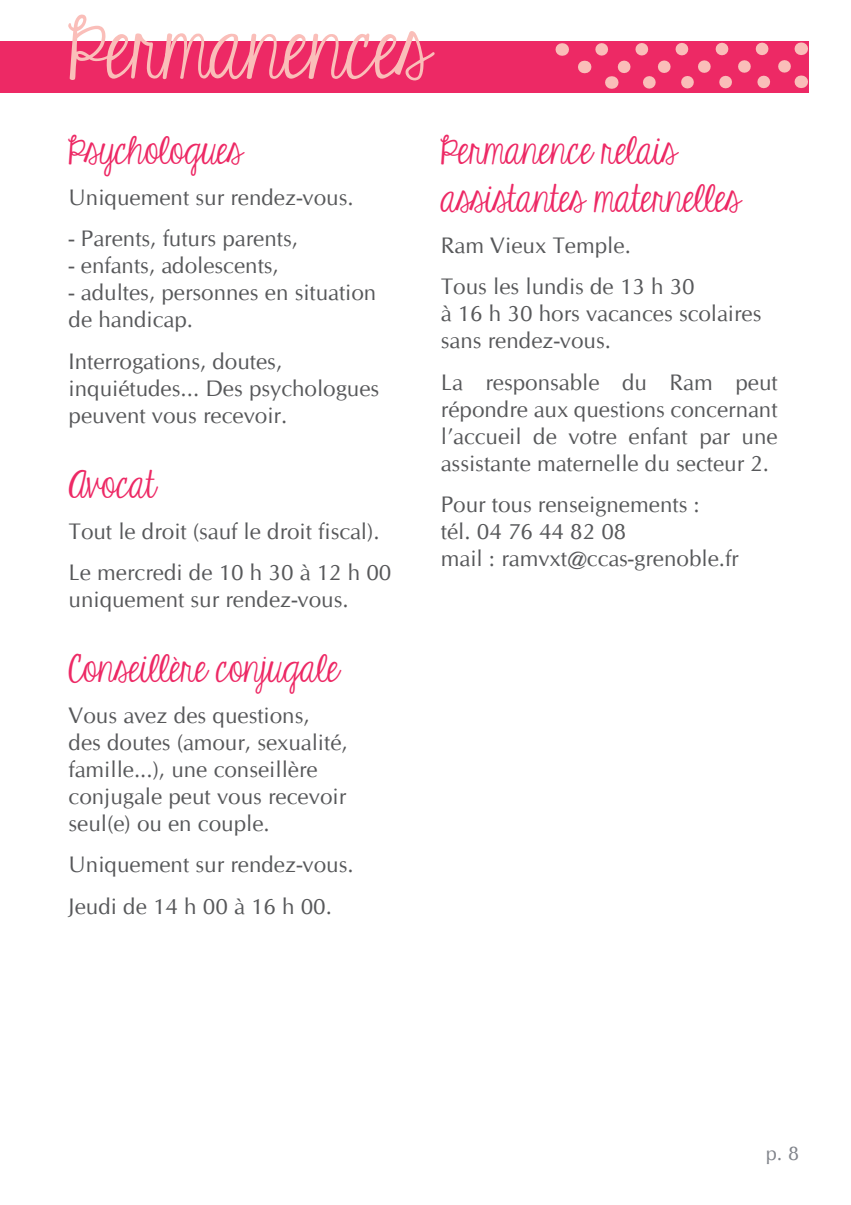
<style>
.page{position:relative;width:851px;height:1205px;background:#fff}
.page>*{position:absolute;margin:0;border:0;box-sizing:border-box;transform-origin:0 0}
.t1{font:87.5px "KG Eyes Wide Open";color:#fabeb9}
.t2{font:40px/48px "KG Eyes Wide Open";color:#ed2965}
.t3{font:22.5px/27px "CG Omega";color:#57585a}
.t4{font:20px "CG Omega";color:#81848b}
</style>
<div class="page">
<div style="left:0;top:42px;width:808px;height:51px;background:#ed2965"></div>
<hr style="left:850px;top:41px;width:1px;height:51px;background:#1abcd5">
<svg style="left:561px;top:43px;width:1px;height:13px"></svg>
<svg style="left:601px;top:43px;width:202px;height:46px"></svg>
<svg style="left:584px;top:61px;width:1px;height:12px"></svg>
<h1 class="t1" style="left:69px;top:2px;width:362px">Permanences</h1>
<h2 class="t2" style="left:69px;top:129px;width:175px">Psychologues</h2>
<p class="t3" style="left:69px;top:184px;width:286px">Uniquement sur rendez-vous.</p>
<p class="t3" style="left:69px;top:225px;width:231px">- Parents, futurs parents,</p>
<p class="t3" style="left:69px;top:252px;width:212px">- enfants, adolescents,</p>
<p class="t3" style="left:69px;top:279px;width:309px">- adultes, personnes en situation de handicap.</p>
<p class="t3" style="left:69px;top:348px;width:312px">Interrogations, doutes, inquiétudes... Des psychologues peuvent vous recevoir.</p>
<h2 class="t2" style="left:69px;top:462px;width:88px">Avocat</h2>
<p class="t3" style="left:69px;top:511px;width:324px;line-height:41.2px">Tout le droit (sauf le droit fiscal).<br>Le mercredi de 10 h 30 à 12 h 00</p>
<p class="t3" style="left:69px;top:586px;width:281px">uniquement sur rendez-vous.</p>
<h2 class="t2" style="left:69px;top:647px;width:271px">Conseillère conjugale</h2>
<p class="t3" style="left:69px;top:702px;width:281px">Vous avez des questions,<br>des doutes (amour, sexualité, famille...), une conseillère conjugale peut vous recevoir seul(e) ou en couple.</p>
<p class="t3" style="left:69px;top:844px;width:286px;line-height:41.2px">Uniquement sur rendez-vous.<br>Jeudi de 14 h 00 à 16 h 00.</p>
<h2 class="t2" style="left:441px;top:129px;width:301px">Permanence relais assistantes maternelles</h2>
<p class="t3" style="left:441px;top:225px;width:255px;line-height:41.2px">Ram Vieux Temple.<br>Tous les lundis de 13 h 30</p>
<p class="t3" style="left:441px;top:300px;width:322px">à 16 h 30 hors vacances scolaires sans rendez-vous.</p>
<p class="t3" style="left:441px;top:369px;width:338px;text-align:justify">La responsable du Ram peut répondre aux questions concernant l’accueil de votre enfant par une assistante maternelle du secteur 2.</p>
<p class="t3" style="left:441px;top:491px;width:299px">Pour tous renseignements :<br>tél. 04 76 44 82 08<br>mail : ramvxt@ccas-grenoble.fr</p>
<p class="t4" style="left:765px;top:1142px;width:35px">p. 8</p>
</div>
